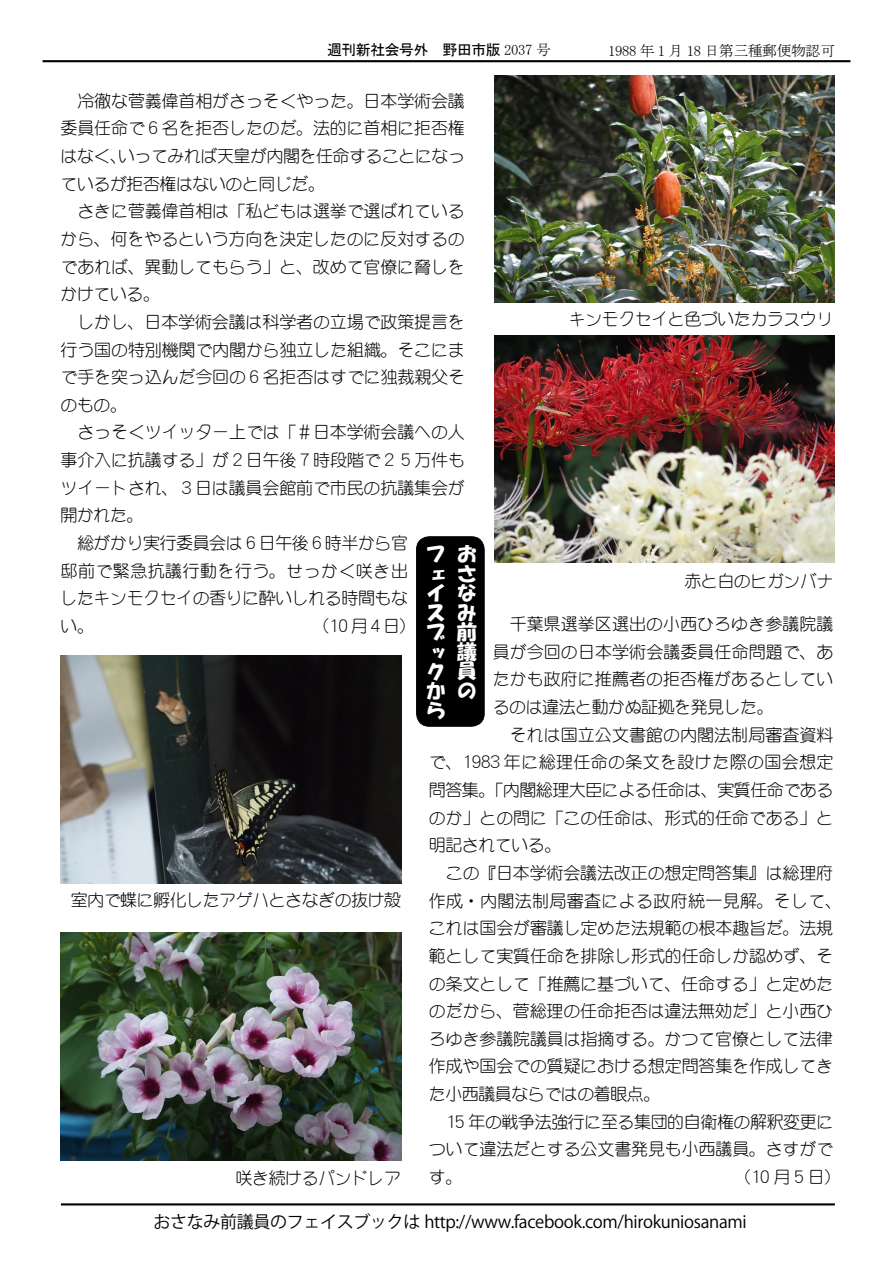
<style>
.page{position:relative;width:893px;height:1263px;background:#fff}
.page>*{position:absolute;margin:0;border:0;box-sizing:border-box;transform-origin:0 0}
.t1{font:20.25px/19.6px "HG Soei Kakupoptai";color:#fff;text-align:justify}
.t2{font:16.95px/27.6px "DF Maru Gothic Lt WINP RKSJ H";letter-spacing:-.01em;color:#000}
.t3{font:16.95px "DF Maru Gothic Lt WINP RKSJ H";letter-spacing:-.03em;color:#000}
.t4{font:16.95px "Koz Go Pro";letter-spacing:-.02em;color:#000}
.t5{font:16.95px "DF Maru Gothic Lt WINP RKSJ H";letter-spacing:.02em;color:#000}
.t6{font:14.85px "MS Mincho";letter-spacing:-.03em;color:#000}
.t7{font:14.85px "MS Gothic";letter-spacing:-.03em;color:#000}
.s1{font-family:"MS Mincho"}
</style>
<div class="page">
<hr style="left:43px;top:60px;width:807px;height:2px;background:#000">
<hr style="left:61px;top:1203px;width:774px;height:2px;background:#000">
<img style="left:61px;top:656px;width:340px;height:227px">
<img style="left:61px;top:933px;width:340px;height:227px">
<img style="left:495px;top:335px;width:340px;height:227px">
<img style="left:495px;top:75px;width:340px;height:227px">
<div style="left:417px;top:537px;width:67px;height:189px;background:#000;border-radius:13px"></div>
<div style="left:416px;top:536px;width:68px;height:190px;border:1px solid #000;border-radius:13px"></div>
<p class="t7" style="left:327px;top:42px;width:225px">週刊新社会号外　野田市版 <span class="s1">2037 号</span></p>
<p class="t6" style="left:608px;top:43px;width:228px">1988 年 1 月 18 日第三種郵便物認可</p>
<p class="t2" style="left:61px;top:87px;width:406px">　冷徹な菅義偉首相がさっそくやった。日本学術会議委員任命で６名を拒否したのだ。法的に首相に拒否権はなく、いってみれば天皇が内閣を任命することになっているが拒否権はないのと同じだ。<br>　さきに菅義偉首相は「私どもは選挙で選ばれているから、何をやるという方向を決定したのに反対するのであれば、異動してもらう」と、改めて官僚に脅しをかけている。<br>　しかし、日本学術会議は科学者の立場で政策提言を行う国の特別機関で内閣から独立した組織。そこにまで手を突っ込んだ今回の６名拒否はすでに独裁親父そのもの。<br>　さっそくツイッター上では「＃日本学術会議への人事介入に抗議する」が２日午後７時段階で２５万件もツイートされ、３日は議員会館前で市民の抗議集会が開かれた。<br>　総がかり実行委員会は６日午後６時半から官<br>邸前で緊急抗議行動を行う。せっかく咲き出<br>したキンモクセイの香りに酔いしれる時間もな</p>
<p class="t3" style="left:569px;top:310px;width:266px">キンモクセイと色づいたカラスウリ</p>
<p class="t1" style="left:426px;top:544px;width:21px">フェイスブックから</p>
<p class="t1" style="left:457px;top:544px;width:21px">おさなみ前議員の</p>
<p class="t3" style="left:684px;top:572px;width:150px">赤と白のヒガンバナ</p>
<p class="t2" style="left:493px;top:610px;width:342px">　千葉県選挙区選出の小西ひろゆき参議院議</p>
<p class="t2" style="left:493px;top:638px;width:342px">員が今回の日本学術会議委員任命問題で、あ</p>
<p class="t2" style="left:493px;top:665px;width:342px">たかも政府に推薦者の拒否権があるとしてい</p>
<p class="t3" style="left:493px;top:698px;width:282px">るのは違法と動かぬ証拠を発見した。</p>
<p class="t2" style="left:493px;top:721px;width:342px">　それは国立公文書館の内閣法制局審査資料</p>
<p class="t5" style="left:429px;top:754px;width:406px">で、1983 年に総理任命の条文を設けた際の国会想定</p>
<p class="t3" style="left:429px;top:781px;width:406px">問答集。「内閣総理大臣による任命は、実質任命である</p>
<p class="t2" style="left:429px;top:804px;width:406px">のか」との問に「この任命は、形式的任命である」と</p>
<p class="t3" style="left:429px;top:837px;width:134px">明記されている。</p>
<p class="t2" style="left:429px;top:859px;width:406px">　この『日本学術会議法改正の想定問答集』は総理府</p>
<p class="t5" style="left:429px;top:892px;width:415px">作成・内閣法制局審査による政府統一見解。そして、</p>
<p class="t2" style="left:429px;top:914px;width:406px">これは国会が審議し定めた法規範の根本趣旨だ。法規</p>
<p class="t2" style="left:429px;top:942px;width:406px">範として実質任命を排除し形式的任命しか認めず、そ</p>
<p class="t2" style="left:429px;top:969px;width:406px">の条文として「推薦に基づいて、任命する」と定めた</p>
<p class="t2" style="left:429px;top:997px;width:406px">のだから、菅総理の任命拒否は違法無効だ」と小西ひ</p>
<p class="t2" style="left:429px;top:1025px;width:406px">ろゆき参議院議員は指摘する。かつて官僚として法律</p>
<p class="t2" style="left:429px;top:1052px;width:406px">作成や国会での質疑における想定問答集を作成してき</p>
<p class="t3" style="left:429px;top:1085px;width:233px">た小西議員ならではの着眼点。</p>
<p class="t2" style="left:429px;top:1108px;width:406px">　15 年の戦争法強行に至る集団的自衛権の解釈変更に</p>
<p class="t2" style="left:429px;top:1135px;width:406px">ついて違法だとする公文書発見も小西議員。さすがで</p>
<p class="t3" style="left:71px;top:891px;width:332px">室内で蝶に孵化したアゲハとさなぎの抜け殻</p>
<p class="t3" style="left:236px;top:1169px;width:167px">咲き続けるパンドレア</p>
<p class="t4" style="left:153px;top:1211px;width:595px">おさなみ前議員のフェイスブックは http://www.facebook.com/hirokuniosanami</p>
</div>
